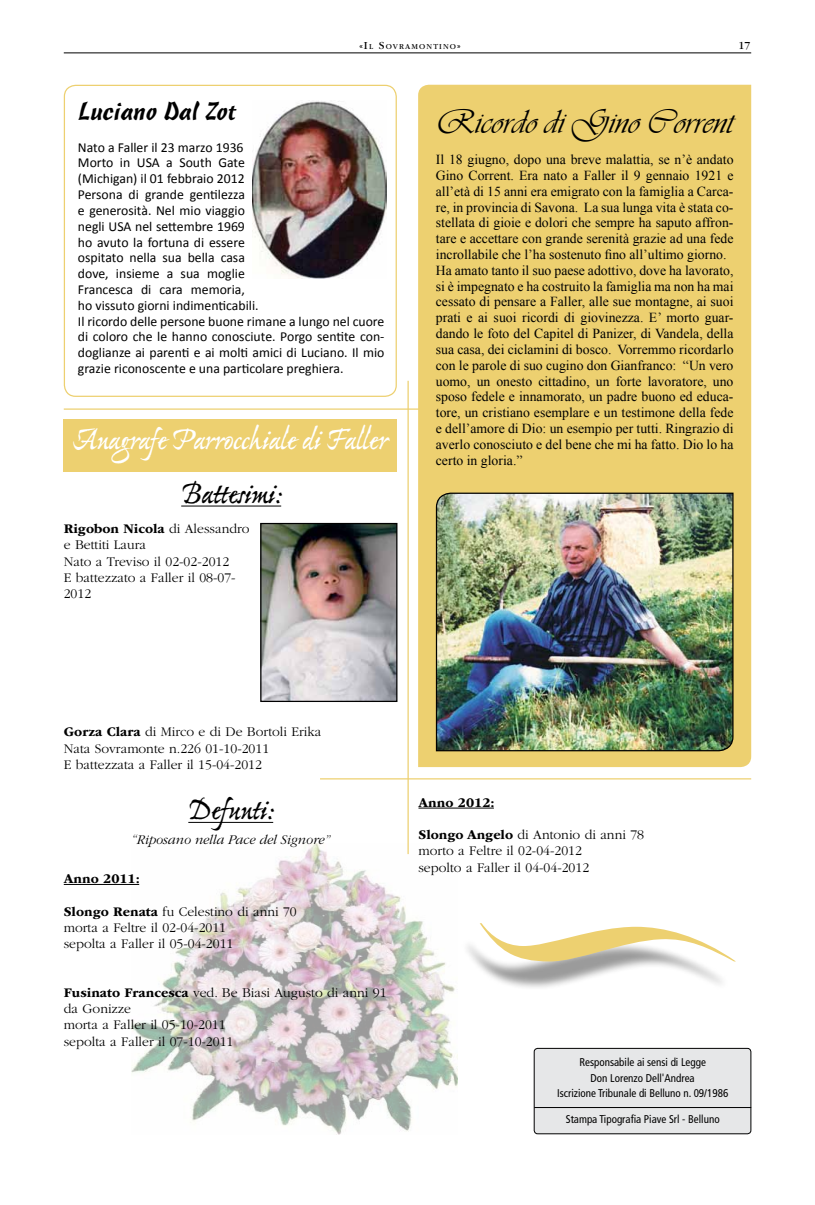
<style>
.page{position:relative;width:815px;height:1205px;background:#fff}
.page>*{position:absolute;margin:0;border:0;box-sizing:border-box;transform-origin:0 0}
.t1{font:127.5px "Sonata Std";color:#edd070}
.t2{font:35px "Vivaldii";color:#000}
.t3{font:700 32.5px "Ex Ponto Pro";letter-spacing:-.015em;color:#fff}
.t4{font:700 32.5px "Ex Ponto Pro";letter-spacing:-.01em;color:#000}
.t5{font:25px "Cascade Script LT Std";color:#000}
.t6{font:13.75px/15.8px "Times New Roman";color:#000}
.t7{font:13.75px/15.8px "Calibri";color:#000}
.t8{font:300 13.75px/16.2px "ITC Garamond Std";color:#000}
.t9{font:italic 300 13.75px "ITC Garamond Std";color:#000}
.t10{font:700 13.75px "ITC Garamond Std";color:#000}
.t11{font:condensed 11.25px/15.8px "Frutiger LT Std";color:#000;text-align:center}
.t12{font:11.25px "ITC Garamond Std";color:#000}
.t13{font:7.88px "ITC Garamond Std";letter-spacing:.145em;color:#000}
.s1{font-size:11.25px}
.s2{font-weight:700}
</style>
<div class="page">
<img style="left:132px;top:844px;width:326px;height:290px">
<div style="left:64px;top:85px;width:333px;height:312px;border:1px solid #edd070;border-radius:11px"></div>
<img style="left:252px;top:101px;width:134px;height:177px">
<svg style="left:418px;top:85px;width:333px;height:682px;background:#edd071"></svg>
<img style="left:435px;top:492px;width:299px;height:260px">
<div style="left:64px;top:419px;width:333px;height:52px;background:#edd070"></div>
<hr style="left:181px;top:505px;width:100px;height:1px;background:#000">
<hr style="left:188px;top:822px;width:85px;height:1px;background:#000">
<hr style="left:418px;top:808px;width:76px;height:1px;background:#000">
<div style="left:534px;top:1048px;width:217px;height:86px;background:#e6e7e8;border-radius:4px"></div>
<div style="left:534px;top:1048px;width:217px;height:86px;border:1px solid #000;border-radius:4px"></div>
<hr style="left:534px;top:1107px;width:217px;height:1px;background:#000">
<div style="left:461px;top:938px;width:269px;height:53px;background:#000;opacity:.4"></div>
<hr style="left:64px;top:408px;width:363px;height:2px;background:#edd070">
<hr style="left:407px;top:381px;width:2px;height:473px;background:#edd070">
<img style="left:262px;top:525px;width:133px;height:175px">
<div style="left:260px;top:523px;width:137px;height:179px;border:1px solid #000"></div>
<hr style="left:320px;top:778px;width:431px;height:1px;background:#edd070">
<hr style="left:64px;top:884px;width:75px;height:1px;background:#000">
<hr style="left:64px;top:53px;width:687px;height:1px;background:#000">
<p class="t13" style="left:359px;top:42px;width:103px"><span class="s1">«I</span>L <span class="s1">S</span>OVRAMONTINO<span class="s1">»</span></p>
<p class="t12" style="left:738px;top:39px;width:13px">17</p>
<h3 class="t5" style="left:78px;top:96px;width:160px">Luciano Dal Zot</h3>
<p class="t7" style="left:78px;top:139px;width:308px">Nato a Faller il 23 marzo 1936<br>Morto in USA a South Gate<br>(Michigan) il 01 febbraio 2012<br>Persona di grande gentilezza<br>e generosità. Nel mio viaggio<br>negli USA nel settembre 1969<br>ho avuto la fortuna di essere<br>ospitato nella sua bella casa<br>dove, insieme a sua moglie<br>Francesca di cara memoria,<br>ho vissuto giorni indimenticabili.<br>Il ricordo delle persone buone rimane a lungo nel cuore di coloro che le hanno conosciute. Porgo sentite con&shy;doglianze ai parenti e ai molti amici di Luciano. Il mio grazie riconoscente e una particolare preghiera.</p>
<h3 class="t3" style="left:73px;top:419px;width:316px">Anagrafe Parrocchiale di Faller</h3>
<h3 class="t4" style="left:181px;top:473px;width:101px">Battesimi:</h3>
<p class="t8" style="left:64px;top:521px;width:187px"><span class="s2">Rigobon Nicola</span> di Alessandro e Bettiti Laura<br>Nato a Treviso il 02-02-2012<br>E battezzato a Faller il 08-07-<br>2012</p>
<h2 class="t2" style="left:436px;top:101px;width:299px">Ricordo di Gino Corrent</h2>
<p class="t6" style="left:436px;top:151px;width:299px">Il 18 giugno, dopo una breve malattia, se n’è andato Gino Corrent. Era nato a Faller il 9 gennaio 1921 e all’età di 15 anni era emigrato con la famiglia a Carca&shy;re, in provincia di Savona. La sua lunga vita è stata co&shy;stellata di gioie e dolori che sempre ha saputo affron&shy;tare e accettare con grande serenità grazie ad una fede incrollabile che l’ha sostenuto fino all’ultimo giorno.<br>Ha amato tanto il suo paese adottivo, dove ha lavorato, si è impegnato e ha costruito la famiglia ma non ha mai cessato di pensare a Faller, alle sue montagne, ai suoi prati e ai suoi ricordi di giovinezza. E’ morto guar&shy;dando le foto del Capitel di Panizer, di Vandela, della sua casa, dei ciclamini di bosco. Vorremmo ricordarlo con le parole di suo cugino don Gianfranco: “Un vero uomo, un onesto cittadino, un forte lavoratore, uno sposo fedele e innamorato, un padre buono ed educa&shy;tore, un cristiano esemplare e un testimone della fede e dell’amore di Dio: un esempio per tutti. Ringrazio di averlo conosciuto e del bene che mi ha fatto. Dio lo ha certo in gloria.”</p>
<p class="t8" style="left:64px;top:724px;width:259px"><span class="s2">Gorza Clara</span> di Mirco e di De Bortoli Erika<br>Nata Sovramonte n.226 01-10-2011<br>E battezzata a Faller il 15-04-2012</p>
<h3 class="t4" style="left:188px;top:789px;width:86px">Defunti:</h3>
<p class="t9" style="left:131px;top:832px;width:200px">“Riposano nella Pace del Signore”</p>
<p class="t10" style="left:64px;top:871px;width:78px">Anno 2011:</p>
<p class="t8" style="left:64px;top:903px;width:235px"><span class="s2">Slongo Renata</span> fu Celestino di anni 70 morta a Feltre il 02-04-2011<br>sepolta a Faller il 05-04-2011</p>
<p class="t8" style="left:64px;top:984px;width:324px"><span class="s2">Fusinato Francesca</span> ved. Be Biasi Augusto di anni 91 da Gonizze<br>morta a Faller il 05-10-2011<br>sepolta a Faller il 07-10-2011</p>
<p class="t10" style="left:418px;top:794px;width:78px">Anno 2012:</p>
<p class="t8" style="left:418px;top:827px;width:227px"><span class="s2">Slongo Angelo</span> di Antonio di anni 78 morto a Feltre il 02-04-2012<br>sepolto a Faller il 04-04-2012</p>
<h1 class="t1" style="left:726px;top:923px;width:40px;rotate:90deg">•</h1>
<p class="t11" style="left:557px;top:1054px;width:173px">Responsabile ai sensi di Legge<br>Don Lorenzo Dell'Andrea<br>Iscrizione Tribunale di Belluno n. 09/1986</p>
<p class="t11" style="left:566px;top:1111px;width:155px">Stampa Tipografia Piave Srl - Belluno</p>
</div>
